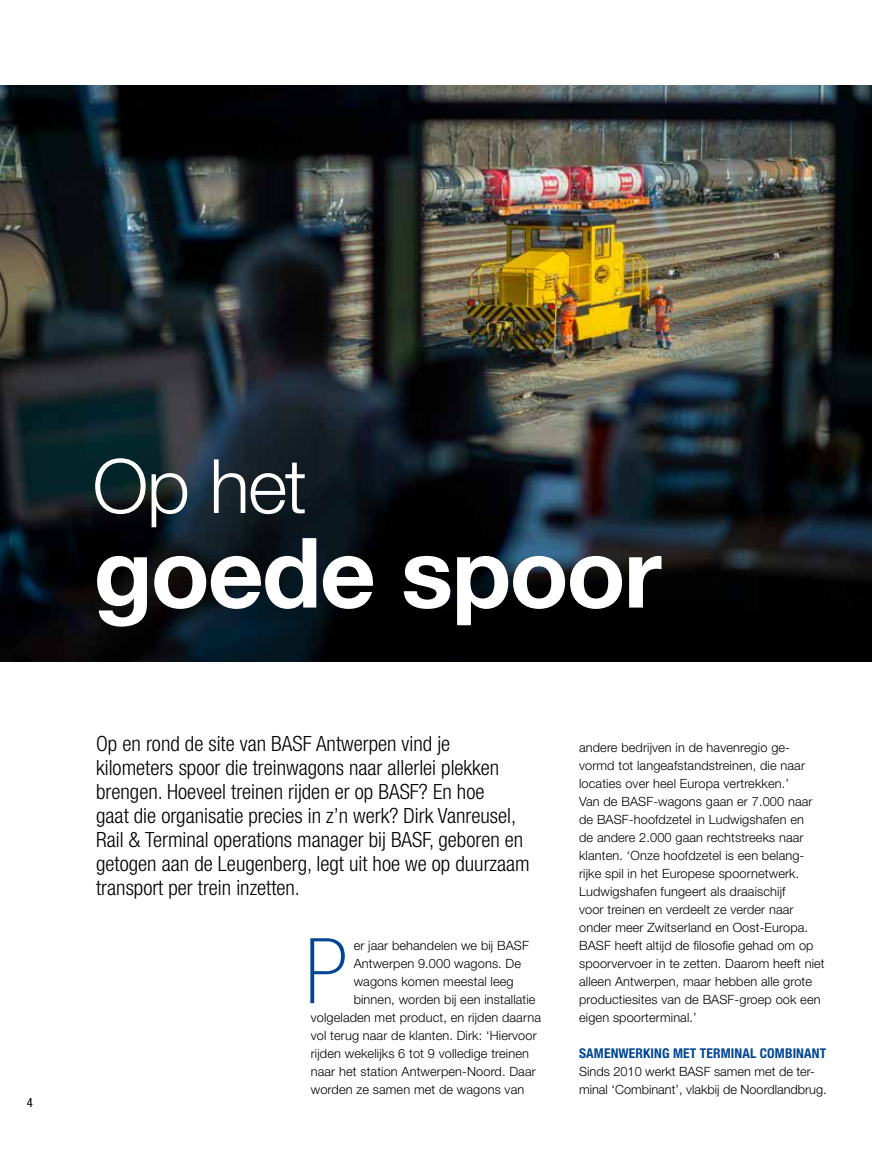
<style>
.page{position:relative;width:872px;height:1149px;background:#fff}
.page>*{position:absolute;margin:0;border:0;box-sizing:border-box;transform-origin:0 0}
.t1{font:700 97.2px "Helvetica Neue LT Std";letter-spacing:-.02em;color:#fff}
.t2{font:100 condensed 90.75px "Helvetica Neue LT Std";color:#014694}
.t3{font:300 75px "Helvetica Neue LT Std";color:#fff}
.t4{font:300 condensed 21px/24px "Helvetica Neue LT Std";color:#000}
.t5{font:700 condensed 13.5px "Helvetica Neue LT Std";letter-spacing:.01em;color:#014694}
.t6{font:300 12.75px/18px "Helvetica Neue LT Std";letter-spacing:.01em;color:#000}
.t7{font:condensed 12.75px "Helvetica Neue LT Std";color:#000}
</style>
<div class="page">
<img style="left:0;top:85px;width:872px;height:576px">
<p class="t7" style="left:27px;top:1094px;width:8px">4</p>
<h3 class="t3" style="left:93px;top:440px;width:216px">Op het</h3>
<h1 class="t1" style="left:93px;top:512px;width:570px">goede spoor</h1>
<p class="t4" style="left:96px;top:731px;width:435px">Op en rond de site van BASF Antwerpen vind je kilometers spoor die treinwagons naar allerlei plekken brengen. Hoeveel treinen rijden er op BASF? En hoe<br>gaat die organisatie precies in z’n werk? Dirk Vanreusel, Rail &amp; Terminal operations manager bij BASF, geboren en getogen aan de Leugenberg, legt uit hoe we op duurzaam transport per trein inzetten.</p>
<h2 class="t2" style="left:305px;top:919px;width:44px">P</h2>
<p class="t6" style="left:354px;top:935px;width:177px">er jaar behandelen we bij BASF</p>
<p class="t6" style="left:354px;top:953px;width:169px">Antwerpen 9.000 wagons. De</p>
<p class="t6" style="left:354px;top:971px;width:161px">wagons komen meestal leeg</p>
<p class="t6" style="left:354px;top:989px;width:183px">binnen, worden bij een installatie</p>
<p class="t6" style="left:311px;top:1007px;width:232px">volgeladen met product, en rijden daarna</p>
<p class="t6" style="left:311px;top:1025px;width:227px">vol terug naar de klanten. Dirk: ‘Hiervoor</p>
<p class="t6" style="left:311px;top:1043px;width:220px">rijden wekelijks 6 tot 9 volledige treinen</p>
<p class="t6" style="left:311px;top:1061px;width:226px">naar het station Antwerpen-Noord. Daar</p>
<p class="t6" style="left:311px;top:1079px;width:215px">worden ze samen met de wagons van</p>
<p class="t6" style="left:579px;top:737px;width:247px">andere bedrijven in de havenregio ge&shy;vormd tot langeafstandstreinen, die naar locaties over heel Europa vertrekken.’<br>Van de BASF-wagons gaan er 7.000 naar de BASF-hoofdzetel in Ludwigshafen en<br>de andere 2.000 gaan rechtstreeks naar klanten. ‘Onze hoofdzetel is een belang&shy;rijke spil in het Europese spoornetwerk.<br>Ludwigshafen fungeert als draaischijf<br>voor treinen en verdeelt ze verder naar onder meer Zwitserland en Oost-Europa.<br>BASF heeft altijd de filosofie gehad om op spoorvervoer in te zetten. Daarom heeft niet alleen Antwerpen, maar hebben alle grote productiesites van de BASF-groep ook een eigen spoorterminal.’</p>
<p class="t5" style="left:579px;top:1044px;width:248px">SAMENWERKING MET TERMINAL COMBINANT</p>
<p class="t6" style="left:579px;top:1061px;width:249px">Sinds 2010 werkt BASF samen met de ter&shy;minal ‘Combinant’, vlakbij de Noordlandbrug.</p>
</div>
